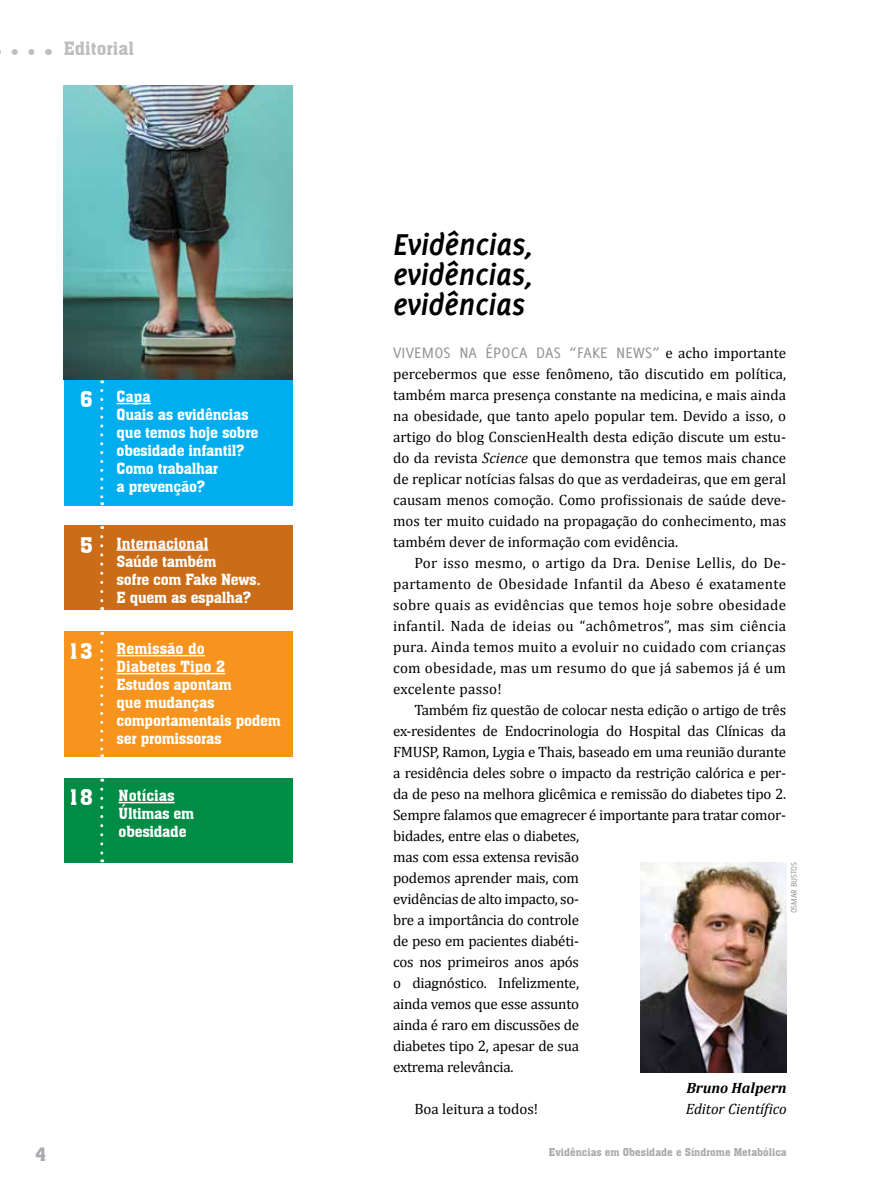
<style>
.page{position:relative;width:893px;height:1191px;background:#fff}
.page>*{position:absolute;margin:0;border:0;box-sizing:border-box;transform-origin:0 0}
.t1{font:italic 700 33px/30px "Delicious";letter-spacing:-.01em;color:#000;text-align:justify}
.t2{font:21px "Aachen BT";color:#fff}
.t3{font:18px "Aachen BT";color:#bcbec0}
.t4{font:18px "Aachen BT";color:#a7a9ac}
.t5{font:16.5px "Delicious";letter-spacing:.01em;color:#939598}
.t6{font:15px/21px "Cambria";letter-spacing:-.015em;color:#000;text-align:justify}
.t7{font:15px/18px "Aachen BT";letter-spacing:-.02em;color:#fff}
.t8{font:italic 15px "Cambria";color:#000}
.t9{font:italic 700 15px "Cambria";color:#000}
.t10{font:10.5px "Aachen BT";color:#a7a9ac}
.t11{font:9px "Delicious";letter-spacing:-.02em;color:#939598}
.s1{font-family:"Cambria";font-size:15px;color:#000}
.s2{font-style:italic}
</style>
<div class="page">
<svg style="left:0;top:49px;width:31px;height:6px"></svg>
<div style="left:64px;top:379px;width:229px;height:126px;background:#00aeef"></div>
<div style="left:64px;top:777px;width:229px;height:85px;background:#008c44"></div>
<div style="left:64px;top:526px;width:229px;height:84px;background:#ca6c18"></div>
<div style="left:64px;top:631px;width:229px;height:126px;background:#f7941e"></div>
<hr style="left:117px;top:403px;width:34px;height:1px;background:#fff">
<hr style="left:119px;top:802px;width:56px;height:1px;background:#fff">
<hr style="left:117px;top:549px;width:91px;height:2px;background:#fff">
<hr style="left:117px;top:655px;width:88px;height:1px;background:#fff">
<hr style="left:117px;top:673px;width:108px;height:1px;background:#fff">
<svg style="left:100px;top:390px;width:3px;height:115px"></svg>
<svg style="left:100px;top:789px;width:3px;height:73px"></svg>
<svg style="left:100px;top:536px;width:3px;height:74px"></svg>
<svg style="left:100px;top:642px;width:3px;height:115px"></svg>
<img style="left:640px;top:862px;width:147px;height:210px">
<img style="left:64px;top:85px;width:229px;height:294px">
<p class="t3" style="left:64px;top:37px;width:72px">Editorial</p>
<h2 class="t2" style="left:80px;top:386px;width:14px">6</h2>
<p class="t7" style="left:117px;top:387px;width:143px">Capa<br>Quais as evidências que temos hoje sobre obesidade infantil?<br>Como trabalhar<br>a prevenção?</p>
<h2 class="t2" style="left:80px;top:532px;width:14px">5</h2>
<h2 class="t2" style="left:68px;top:638px;width:27px">13</h2>
<p class="t7" style="left:117px;top:534px;width:146px">Internacional<br>Saúde também<br>sofre com Fake News.<br>E quem as espalha?</p>
<p class="t7" style="left:117px;top:639px;width:166px">Remissão do<br>Diabetes Tipo 2<br>Estudos apontam<br>que mudanças comportamentais podem ser promissoras</p>
<h2 class="t2" style="left:68px;top:784px;width:27px">18</h2>
<p class="t7" style="left:119px;top:786px;width:77px">Notícias<br>Últimas em obesidade</p>
<h1 class="t1" style="left:393px;top:229px;width:142px">Evidências, evidências, evidências</h1>
<p class="t5" style="left:393px;top:343px;width:395px">VIVEMOS NA ÉPOCA DAS “FAKE NEWS” <span class="s1">e acho importante</span></p>
<p class="t6" style="left:393px;top:363px;width:395px">percebermos que esse fenômeno, tão discutido em política, também marca presença constante na medicina, e mais ainda na obesidade, que tanto apelo popular tem. Devido a isso, o artigo do blog ConscienHealth desta edição discute um estu&shy;do da revista <span class="s2">Science</span> que demonstra que temos mais chance de replicar notícias falsas do que as verdadeiras, que em geral causam menos comoção. Como profissionais de saúde deve&shy;mos ter muito cuidado na propagação do conhecimento, mas também dever de informação com evidência.</p>
<p class="t6" style="left:393px;top:552px;width:395px;text-indent:21px">Por isso mesmo, o artigo da Dra. Denise Lellis, do De&shy;partamento de Obesidade Infantil da Abeso é exatamente sobre quais as evidências que temos hoje sobre obesidade infantil. Nada de ideias ou “achômetros”, mas sim ciência pura. Ainda temos muito a evoluir no cuidado com crianças com obesidade, mas um resumo do que já sabemos já é um excelente passo!</p>
<p class="t6" style="left:393px;top:699px;width:395px;text-align:left;text-indent:21px">Também fiz questão de colocar nesta edição o artigo de três ex-residentes de Endocrinologia do Hospital das Clínicas da FMUSP, Ramon, Lygia e Thais, baseado em uma reunião durante a residência deles sobre o impacto da restrição calórica e per&shy;da de peso na melhora glicêmica e remissão do diabetes tipo 2.<br>Sempre falamos que emagrecer é importante para tratar comor&shy;bidades, entre elas o diabetes,<br>mas com essa extensa revisão<br>podemos aprender mais, com<br>evidências de alto impacto, so-<br>bre a importância do controle<br>de peso em pacientes diabéti-<br>cos nos primeiros anos após<br>o diagnóstico. Infelizmente,<br>ainda vemos que esse assunto<br>ainda é raro em discussões de<br>diabetes tipo 2, apesar de sua<br>extrema relevância.</p>
<p class="t6" style="left:414px;top:1098px;width:125px">Boa leitura a todos!</p>
<p class="t11" style="left:789px;top:913px;width:53px;rotate:-90deg">OSMAR BUSTOS</p>
<p class="t9" style="left:686px;top:1077px;width:102px">Bruno Halpern</p>
<p class="t8" style="left:686px;top:1098px;width:102px">Editor Científico</p>
<p class="t4" style="left:36px;top:1143px;width:12px">4</p>
<p class="t10" style="left:549px;top:1145px;width:239px">Evidências em Obesidade e Síndrome Metabólica</p>
</div>
